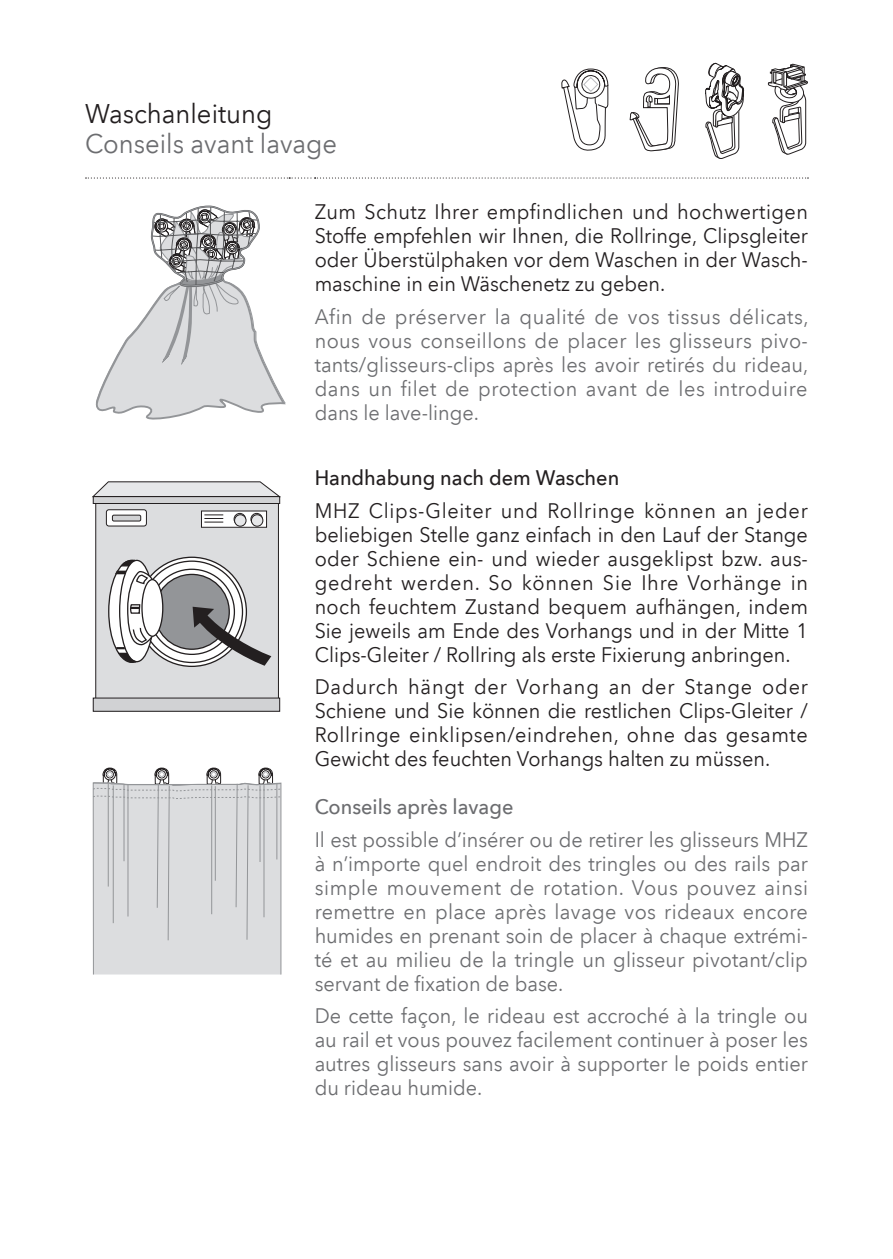
<style>
.page{position:relative;width:893px;height:1259px;background:#fff}
.page>*{position:absolute;margin:0;border:0;box-sizing:border-box;transform-origin:0 0}
.t1{font:27px "Avenir Next LT Com";color:#6c6d70;scale:.95 1}
.t2{font:27px "Avenir Next LT Com";color:#231f20;scale:.95 1}
.t3{font:21px/24px "Avenir Next LT Com";color:#6c6d70;text-align:justify;scale:.95 1}
.t4{font:21px/24px "Avenir Next LT Com";color:#231f20;text-align:justify;scale:.95 1}
.t5{font:500 21px "Avenir Next LT Com";color:#231f20;scale:.95 1}
.t6{font:500 21px "Avenir Next LT Com";color:#6c6d70;scale:.95 1}
</style>
<div class="page">
<svg style="left:85px;top:177px;width:723px;height:1px"></svg>
<svg style="left:95px;top:205px;width:191px;height:215px"></svg>
<svg style="left:92px;top:481px;width:189px;height:16px;background:#dbdbdd"></svg>
<div style="left:96px;top:500px;width:182px;height:207px;background:#dcdddf"></div>
<div style="left:95px;top:500px;width:184px;height:208px;border:1px solid #231f20"></div>
<div style="left:93px;top:496px;width:187px;height:7px;background:#d1d2d4"></div>
<div style="left:93px;top:496px;width:187px;height:8px;border:1px solid #231f20"></div>
<div style="left:93px;top:698px;width:187px;height:13px;background:#d1d2d4"></div>
<div style="left:93px;top:697px;width:187px;height:15px;border:1px solid #231f20"></div>
<svg style="left:203px;top:512px;width:62px;height:14px"></svg>
<div style="left:201px;top:510px;width:66px;height:18px;border:1px solid #231f20"></div>
<div style="left:251px;top:513px;width:11px;height:12px;background:#3b3839;border-radius:50%"></div>
<div style="left:250px;top:513px;width:13px;height:12px;border:1px solid #231f20;border-radius:50%"></div>
<div style="left:251px;top:515px;width:12px;height:11px;background:#e6e7e9;border-radius:50%"></div>
<div style="left:251px;top:514px;width:12px;height:12px;border:1px solid #231f20;border-radius:50%"></div>
<div style="left:234px;top:513px;width:12px;height:12px;background:#3c3839;border-radius:50%"></div>
<div style="left:234px;top:513px;width:12px;height:12px;border:1px solid #231f20;border-radius:50%"></div>
<div style="left:235px;top:515px;width:11px;height:11px;background:#e6e7e9;border-radius:50%"></div>
<div style="left:234px;top:514px;width:12px;height:12px;border:1px solid #231f20;border-radius:50%"></div>
<svg style="left:204px;top:514px;width:19px;height:8px"></svg>
<svg style="left:106px;top:510px;width:40px;height:16px"></svg>
<div style="left:106px;top:509px;width:41px;height:17px;border:1px solid #231f20;border-radius:3px"></div>
<div style="left:112px;top:515px;width:29px;height:6px;background:#d1d2d4;border-radius:2px"></div>
<div style="left:112px;top:515px;width:29px;height:6px;border:1px solid #231f20;border-radius:2px"></div>
<svg style="left:109px;top:560px;width:45px;height:102px"></svg>
<svg style="left:114px;top:559px;width:157px;height:107px"></svg>
<svg style="left:92px;top:767px;width:190px;height:208px;background:#d8d9db"></svg>
<svg style="left:561px;top:68px;width:48px;height:83px"></svg>
<svg style="left:630px;top:67px;width:49px;height:85px"></svg>
<svg style="left:767px;top:63px;width:41px;height:92px"></svg>
<svg style="left:705px;top:62px;width:40px;height:97px"></svg>
<p class="t2" style="left:85px;top:97px;width:199px">Waschanleitung</p>
<p class="t1" style="left:85px;top:127px;width:267px">Conseils avant lavage</p>
<p class="t4" style="left:315px;top:200px;width:521px">Zum Schutz Ihrer empfindlichen und hochwertigen Stoffe empfehlen wir Ihnen, die Rollringe, Clipsgleiter oder Überstülphaken vor dem Waschen in der Wasch&shy;maschine in ein Wäschenetz zu geben.</p>
<p class="t3" style="left:315px;top:305px;width:522px">Afin de préserver la qualité de vos tissus délicats, nous vous conseillons de placer les glisseurs pivo&shy;tants/glisseurs-clips après les avoir retirés du rideau, dans un filet de protection avant de les introduire dans le lave-linge.</p>
<p class="t5" style="left:315px;top:465px;width:322px">Handhabung nach dem Waschen</p>
<p class="t4" style="left:315px;top:498px;width:521px">MHZ Clips-Gleiter und Rollringe können an jeder beliebigen Stelle ganz einfach in den Lauf der Stange oder Schiene ein- und wieder ausgeklipst bzw. aus&shy;gedreht werden. So können Sie Ihre Vorhänge in noch feuchtem Zustand bequem aufhängen, indem Sie jeweils am Ende des Vorhangs und in der Mitte 1<br>Clips-Gleiter / Rollring als erste Fixierung anbringen.</p>
<p class="t4" style="left:315px;top:675px;width:521px">Dadurch hängt der Vorhang an der Stange oder Schiene und Sie können die restlichen Clips-Gleiter / Rollringe einklipsen/eindrehen, ohne das gesamte Gewicht des feuchten Vorhangs halten zu müssen.</p>
<p class="t6" style="left:315px;top:794px;width:211px">Conseils après lavage</p>
<p class="t3" style="left:315px;top:827px;width:521px">Il est possible d’insérer ou de retirer les glisseurs MHZ à n’importe quel endroit des tringles ou des rails par simple mouvement de rotation. Vous pouvez ainsi remettre en place après lavage vos rideaux encore humides en prenant soin de placer à chaque extrémi&shy;té et au milieu de la tringle un glisseur pivotant/clip servant de fixation de base.</p>
<p class="t3" style="left:315px;top:1004px;width:521px">De cette façon, le rideau est accroché à la tringle ou au rail et vous pouvez facilement continuer à poser les autres glisseurs sans avoir à supporter le poids entier du rideau humide.</p>
</div>
